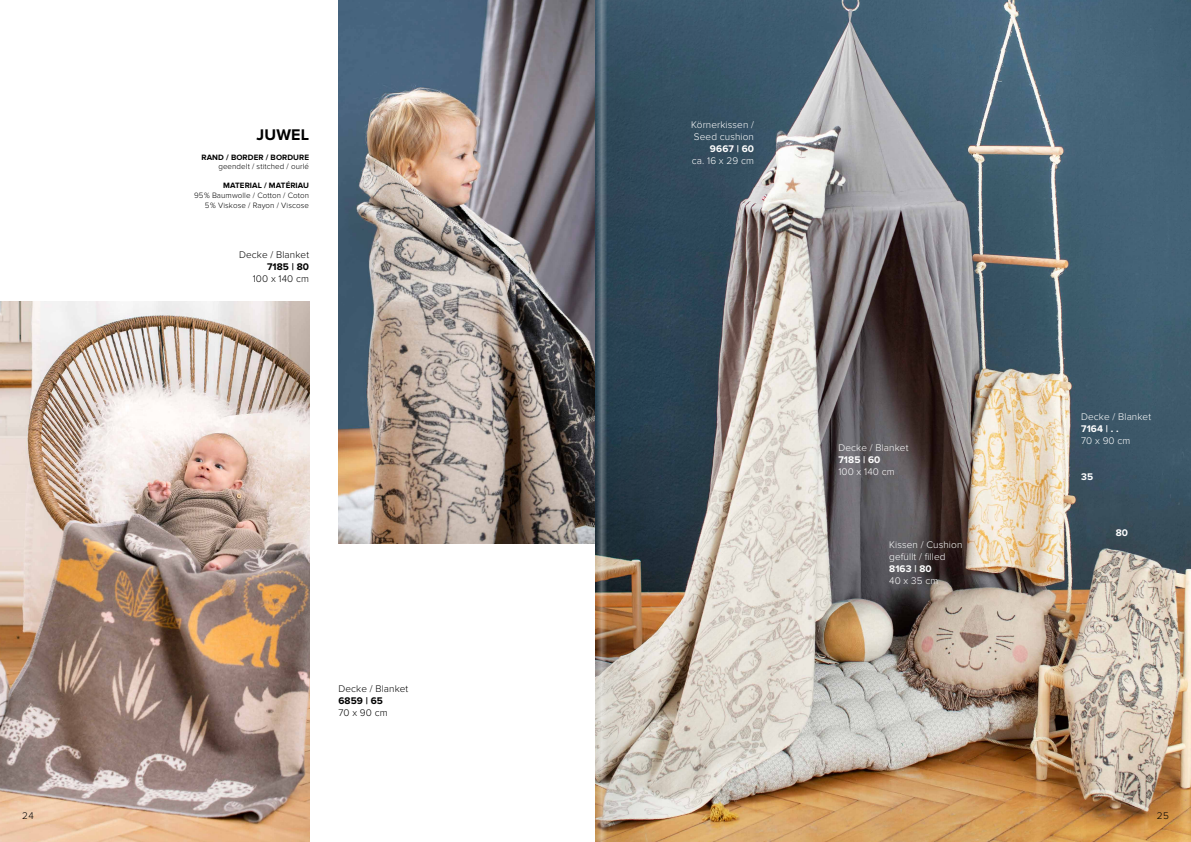
<style>
.page{position:relative;width:1191px;height:842px;background:#fff}
.page>*{position:absolute;margin:0;border:0;box-sizing:border-box;transform-origin:0 0}
.Qualität{font:700 16px "Proxima Nova";letter-spacing:.01em;color:#000}
.Produkt_light{font:300 10px "Proxima Nova";letter-spacing:.01em;color:#fff}
.Produkt_bold{font:300 10px "Proxima Nova";letter-spacing:.01em;color:#000}
.Produkt_bold-2{font:300 10px "Proxima Nova";letter-spacing:.01em;color:#fff}
.Produkt_bold-3{font:700 10px "Proxima Nova";letter-spacing:.01em;color:#fff}
.Produkt_light-2{font:300 10px "Proxima Nova";letter-spacing:.01em;color:#000}
.Produkt_bold-4{font:700 10px "Proxima Nova";letter-spacing:.01em;color:#000}
.Produkt_light-3{font:700 10px "Proxima Nova";letter-spacing:.01em;color:#fff}
.Zierstich_Baumwolle_etc{font:300 8px "Proxima Nova";letter-spacing:.01em;color:#000}
.Rand___Material{font:700 8px "Proxima Nova";letter-spacing:.01em;color:#000}
</style>
<div class="page">
<img style="left:0;top:302px;width:309px;height:540px">
<img style="left:338px;top:0;width:257px;height:544px">
<img style="left:661px;top:0;width:530px;height:842px">
<svg style="left:607px;top:0;width:54px;height:842px"></svg>
<img style="left:595px;top:0;width:12px;height:842px">
<p class="Qualität" style="left:256px;top:126px;width:54px">JUWEL</p>
<p class="Rand___Material" style="left:201px;top:152px;width:109px">RAND / BORDER / BORDURE</p>
<p class="Zierstich_Baumwolle_etc" style="left:218px;top:162px;width:92px">geendelt / stitched / ourlé</p>
<p class="Rand___Material" style="left:223px;top:181px;width:87px">MATERIAL / MATÉRIAU</p>
<p class="Zierstich_Baumwolle_etc" style="left:194px;top:191px;width:117px">95 % Baumwolle / Cotton / Coton</p>
<p class="Zierstich_Baumwolle_etc" style="left:205px;top:200px;width:106px">5 % Viskose / Rayon / Viscose</p>
<p class="Produkt_bold" style="left:239px;top:249px;width:71px">Decke / Blanket</p>
<p class="Produkt_bold-4" style="left:267px;top:261px;width:44px">7185 | 80</p>
<p class="Produkt_light-2" style="left:253px;top:273px;width:58px">100 x 140 cm</p>
<p class="Produkt_bold" style="left:338px;top:683px;width:71px">Decke / Blanket</p>
<p class="Produkt_bold-4" style="left:338px;top:695px;width:46px">6859 | 65</p>
<p class="Produkt_light-2" style="left:338px;top:707px;width:51px">70 x 90 cm</p>
<p class="Produkt_light" style="left:691px;top:119px;width:64px">Körnerkissen /</p>
<p class="Produkt_light" style="left:694px;top:131px;width:62px">Seed cushion</p>
<p class="Produkt_light-3" style="left:710px;top:143px;width:46px">9667 | 60</p>
<p class="Produkt_light" style="left:692px;top:155px;width:64px">ca. 16 x 29 cm</p>
<p class="Produkt_bold-2" style="left:838px;top:442px;width:71px">Decke / Blanket</p>
<p class="Produkt_bold-3" style="left:838px;top:454px;width:44px">7185 | 60</p>
<p class="Produkt_light" style="left:838px;top:466px;width:58px">100 x 140 cm</p>
<p class="Produkt_light" style="left:889px;top:539px;width:75px">Kissen / Cushion</p>
<p class="Produkt_light" style="left:889px;top:551px;width:58px">gefüllt / filled</p>
<p class="Produkt_bold-3" style="left:889px;top:563px;width:44px">8163 | 80</p>
<p class="Produkt_light" style="left:889px;top:575px;width:51px">40 x 35 cm</p>
<p class="Produkt_bold-2" style="left:1081px;top:411px;width:71px">Decke / Blanket</p>
<p class="Produkt_bold-3" style="left:1081px;top:423px;width:39px">7164 | . .</p>
<p class="Produkt_light" style="left:1081px;top:435px;width:51px">70 x 90 cm</p>
<p class="Produkt_bold-3" style="left:1081px;top:471px;width:14px">35</p>
<p class="Produkt_bold-3" style="left:1115px;top:527px;width:14px">80</p>
<p class="Produkt_bold" style="left:22px;top:810px;width:13px">24</p>
<p class="Produkt_bold" style="left:1156px;top:810px;width:14px">25</p>
</div>
